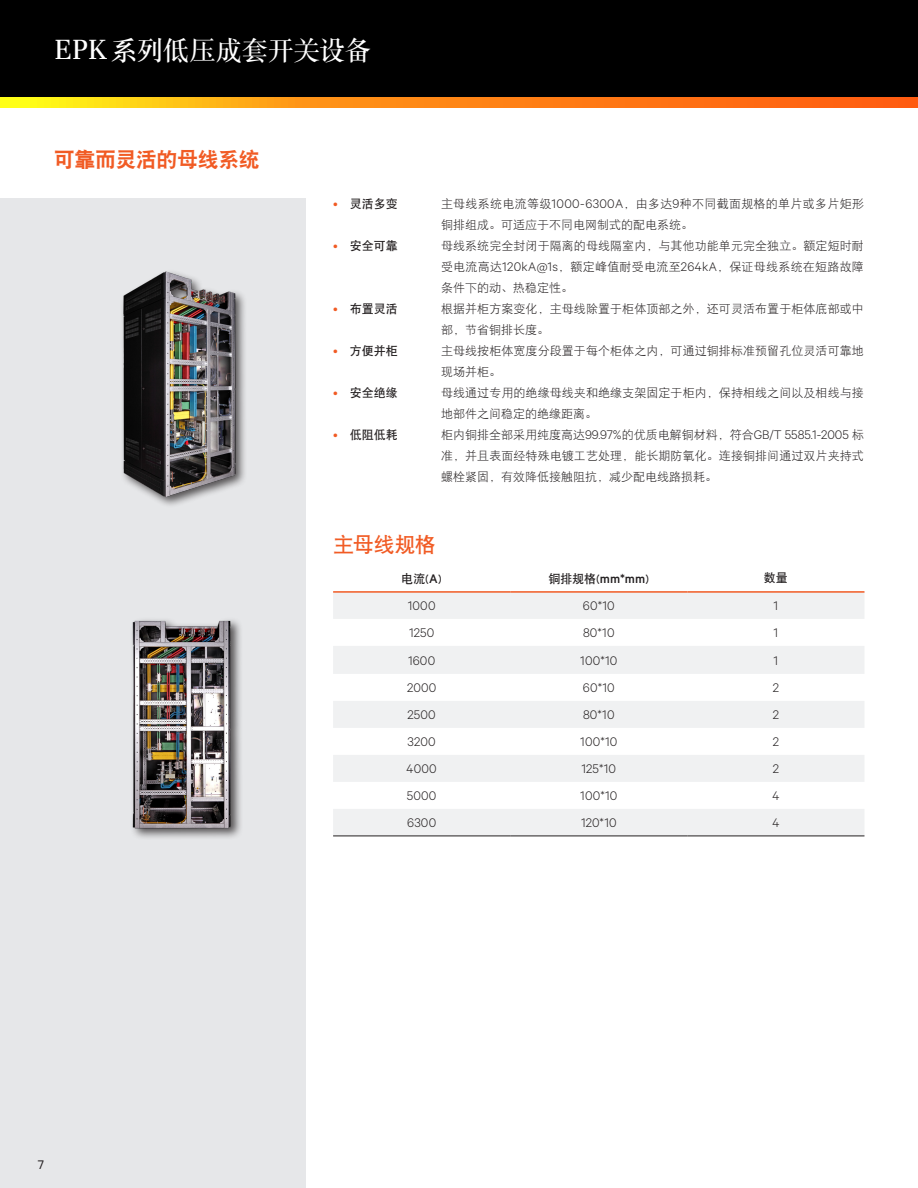
<style>
.page{position:relative;width:918px;height:1188px;background:#fff}
.page>*{position:absolute;margin:0;border:0;box-sizing:border-box;transform-origin:0 0}
.t1{font:27px "DF Song GB W7";letter-spacing:-.04em;color:#fff}
.蓝色小标{font:21px "DF Hei GB W9";letter-spacing:-.02em;color:#f15b24}
.蓝色小标-2{font:21px "DF Hei GB W7";letter-spacing:-.02em;color:#f15b24}
.t2{font:12px/21px "DF Hei GB W3";letter-spacing:.005em;color:#231f20}
.大标题{font:300 12px "Calibre";letter-spacing:.015em;color:#231f20}
.t3{font:12px/21px "DF Hei GB W3";letter-spacing:.025em;color:#231f20}
.大标题-2{font:12px "DF Hei GB W7";color:#231f20}
.t4{font:12px "Calibre";color:#231f20}
.s1{font-family:"Unna";font-size:31.5px}
.s2{font-family:"Calibre";font-weight:300;color:#f15b24}
.s3{font-family:"Calibre";font-weight:300}
.s4{font-family:"Calibre";font-weight:500}
</style>
<div class="page">
<div style="left:0;top:0;width:918px;height:98px;background:#000"></div>
<svg style="left:0;top:98px;width:918px;height:10px;background:#ff9314"></svg>
<div style="left:0;top:199px;width:306px;height:989px;background:#e6e7e9"></div>
<img style="left:132px;top:619px;width:109px;height:217px">
<div style="left:120px;top:269px;width:128px;height:239px;background:#231f20;opacity:.75"></div>
<img style="left:120px;top:269px;width:124px;height:232px">
<svg style="left:333px;top:593px;width:531px;height:243px;fill:#f0f1f2"></svg>
<hr style="left:333px;top:591px;width:177px;height:2px;background:#f15b24">
<hr style="left:510px;top:591px;width:177px;height:2px;background:#f15b24">
<hr style="left:687px;top:591px;width:177px;height:2px;background:#f15b24">
<hr style="left:333px;top:836px;width:177px;height:1px;background:#231f20">
<hr style="left:510px;top:836px;width:177px;height:1px;background:#231f20">
<hr style="left:687px;top:836px;width:177px;height:1px;background:#231f20">
<h1 class="t1" style="left:54px;top:36px;width:319px"><span class="s1">EPK</span>系列低压成套开关设备</h1>
<p class="蓝色小标" style="left:54px;top:148px;width:207px">可靠而灵活的母线系统</p>
<p class="大标题-2" style="left:333px;top:197px;width:66px"><span class="s2">•</span> 灵活多变</p>
<p class="t3" style="left:441px;top:193px;width:425px">主母线系统电流等级<span class="s3">1000-6300A</span>，由多达<span class="s3">9</span>种不同截面规格的单片或多片矩形铜排组成。可适应于不同电网制式的配电系统。</p>
<p class="大标题-2" style="left:333px;top:239px;width:66px"><span class="s2">•</span> 安全可靠</p>
<p class="t2" style="left:441px;top:235px;width:424px;text-align:justify">母线系统完全封闭于隔离的母线隔室内，与其他功能单元完全独立。额定短时耐受电流高达<span class="s3">120kA@1s</span>，额定峰值耐受电流至<span class="s3">264kA</span>，保证母线系统在短路故障条件下的动、热稳定性。</p>
<p class="大标题-2" style="left:333px;top:302px;width:66px"><span class="s2">•</span> 布置灵活</p>
<p class="t2" style="left:441px;top:298px;width:424px">根据并柜方案变化，主母线除置于柜体顶部之外，还可灵活布置于柜体底部或中部，节省铜排长度。</p>
<p class="大标题-2" style="left:333px;top:344px;width:66px"><span class="s2">•</span> 方便并柜</p>
<p class="t2" style="left:441px;top:340px;width:424px">主母线按柜体宽度分段置于每个柜体之内，可通过铜排标准预留孔位灵活可靠地现场并柜。</p>
<p class="大标题-2" style="left:333px;top:386px;width:66px"><span class="s2">•</span> 安全绝缘</p>
<p class="t2" style="left:441px;top:382px;width:424px">母线通过专用的绝缘母线夹和绝缘支架固定于柜内，保持相线之间以及相线与接地部件之间稳定的绝缘距离。</p>
<p class="大标题-2" style="left:333px;top:428px;width:66px"><span class="s2">•</span> 低阻低耗</p>
<p class="t2" style="left:441px;top:424px;width:424px;text-align:justify">柜内铜排全部采用纯度高达<span class="s3">99.97%</span>的优质电解铜材料，符合<span class="s3">GB/T 5585.1-2005</span> 标准，并且表面经特殊电镀工艺处理，能长期防氧化。连接铜排间通过双片夹持式螺栓紧固，有效降低接触阻抗，减少配电线路损耗。</p>
<p class="蓝色小标-2" style="left:333px;top:533px;width:104px">主母线规格</p>
<p class="大标题-2" style="left:402px;top:572px;width:42px">电流(<span class="s4">A</span>)</p>
<p class="大标题-2" style="left:548px;top:572px;width:102px">铜排规格(<span class="s4">mm*mm</span>)</p>
<p class="大标题-2" style="left:764px;top:571px;width:25px">数量</p>
<p class="大标题" style="left:408px;top:598px;width:29px">1000</p>
<p class="大标题" style="left:583px;top:598px;width:33px">60*10</p>
<p class="大标题" style="left:774px;top:598px;width:6px">1</p>
<p class="大标题" style="left:409px;top:625px;width:27px">1250</p>
<p class="大标题" style="left:583px;top:625px;width:33px">80*10</p>
<p class="大标题" style="left:774px;top:625px;width:6px">1</p>
<p class="大标题" style="left:408px;top:652px;width:29px">1600</p>
<p class="大标题" style="left:580px;top:652px;width:39px">100*10</p>
<p class="大标题" style="left:774px;top:652px;width:6px">1</p>
<p class="大标题" style="left:407px;top:680px;width:31px">2000</p>
<p class="大标题" style="left:583px;top:680px;width:33px">60*10</p>
<p class="大标题" style="left:773px;top:680px;width:8px">2</p>
<p class="大标题" style="left:408px;top:707px;width:30px">2500</p>
<p class="大标题" style="left:583px;top:707px;width:33px">80*10</p>
<p class="大标题" style="left:773px;top:707px;width:8px">2</p>
<p class="大标题" style="left:408px;top:734px;width:30px">3200</p>
<p class="大标题" style="left:580px;top:734px;width:39px">100*10</p>
<p class="大标题" style="left:773px;top:734px;width:8px">2</p>
<p class="大标题" style="left:407px;top:761px;width:32px">4000</p>
<p class="大标题" style="left:582px;top:761px;width:36px">125*10</p>
<p class="大标题" style="left:773px;top:761px;width:8px">2</p>
<p class="大标题" style="left:407px;top:788px;width:31px">5000</p>
<p class="大标题" style="left:580px;top:788px;width:39px">100*10</p>
<p class="大标题" style="left:772px;top:788px;width:9px">4</p>
<p class="大标题" style="left:407px;top:815px;width:31px">6300</p>
<p class="大标题" style="left:581px;top:815px;width:37px">120*10</p>
<p class="大标题" style="left:772px;top:815px;width:9px">4</p>
<p class="t4" style="left:38px;top:1156px;width:8px">7</p>
</div>
